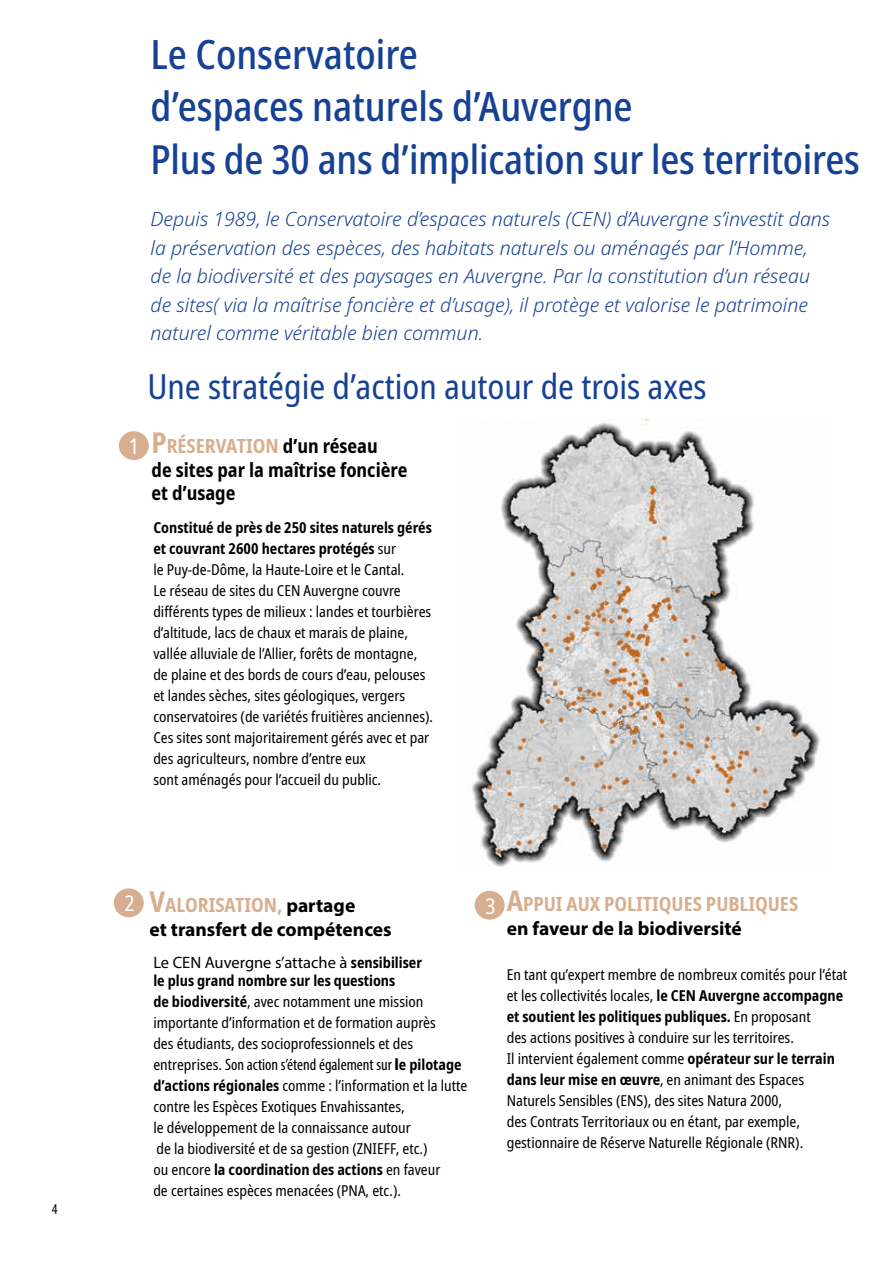
<style>
.page{position:relative;width:893px;height:1263px;background:#fff}
.page>*{position:absolute;margin:0;border:0;box-sizing:border-box;transform-origin:0 0}
.t1{font:500 condensed 40.5px/52.5px "Noto Sans";color:#164194}
.t2{font:500 condensed 40.2px "Noto Sans";letter-spacing:-.005em;color:#164194}
.t3{font:condensed 34.5px "Noto Sans";color:#164194}
.t4{font:condensed 21.6px "Noto Sans";color:#fff}
.t5{font:italic 300 19.5px/28.5px "Noto Sans";color:#164194}
.t6{font:700 condensed 19.5px/23.4px "Noto Sans";color:#000}
.t7{font:700 19.5px "Myriad Pro";color:#000}
.t8{font:700 condensed 19.5px "Noto Sans";color:#d7ae8f}
.t9{font:condensed 16.5px "Myriad Pro";color:#000}
.t10{font:16.5px "Myriad Pro";color:#000}
.t11{font:condensed 15px/21px "Noto Sans";color:#000}
.t12{font:condensed 15px "Myriad Pro";color:#000}
.s1{font-size:28.5px;color:#d7ae8f}
.s2{color:#d7ae8f}
.s3{font-weight:700}
.s4{font-size:28.5px}
.s5{font-family:"Myriad Pro";font-stretch:normal;color:#000}
.s6{font-family:"Noto Sans";font-weight:700;font-stretch:condensed;font-size:15px}
.s7{font-family:"Noto Sans";font-size:15px}
.s8{font-weight:700;font-stretch:normal}
.s9{font-family:"Noto Sans";font-weight:700;font-size:15px}
.s10{font-family:"Myriad Pro";font-size:16.5px}
</style>
<div class="page">
<img style="left:472px;top:419px;width:348px;height:448px">
<div style="left:119px;top:431px;width:30px;height:29px;background:#d7ae8f;border-radius:50%"></div>
<div style="left:114px;top:888px;width:30px;height:29px;background:#d7ae8f;border-radius:50%"></div>
<div style="left:475px;top:891px;width:30px;height:29px;background:#d7ae8f;border-radius:50%"></div>
<p class="t12" style="left:52px;top:1200px;width:7px">4</p>
<h3 class="t4" style="left:129px;top:431px;width:12px">1</h3>
<h1 class="t1" style="left:151px;top:29px;width:484px">Le Conservatoire<br>d’espaces naturels d’Auvergne</h1>
<h2 class="t2" style="left:151px;top:131px;width:711px">Plus de 30 ans d’implication sur les territoires</h2>
<p class="t5" style="left:151px;top:205px;width:681px">Depuis 1989, le Conservatoire d’espaces naturels (CEN) d’Auvergne s’investit dans la préservation des espèces, des habitats naturels ou aménagés par l’Homme, de la biodiversité et des paysages en Auvergne. Par la constitution d’un réseau de sites( via la maîtrise foncière et d’usage), il protège et valorise le patrimoine naturel comme véritable bien commun.</p>
<h3 class="t3" style="left:147px;top:362px;width:561px">Une stratégie d’action autour de trois axes</h3>
<h3 class="t6" style="left:152px;top:435px;width:257px"><span class="s1">P</span><span class="s2">RÉSERVATION</span> d’un réseau<br>de sites par la maîtrise foncière et d’usage</h3>
<p class="t11" style="left:153px;top:517px;width:281px"><span class="s3">Constitué de près de 250 sites naturels gérés et couvrant 2600 hectares protégés</span> sur<br>le Puy-de-Dôme, la Haute-Loire et le Cantal.<br>Le réseau de sites du CEN Auvergne couvre différents types de milieux : landes et tourbières d’altitude, lacs de chaux et marais de plaine, vallée alluviale de l’Allier, forêts de montagne, de plaine et des bords de cours d’eau, pelouses et landes sèches, sites géologiques, vergers conservatoires (de variétés fruitières anciennes).<br>Ces sites sont majoritairement gérés avec et par des agriculteurs, nombre d’entre eux<br>sont aménagés pour l’accueil du public.</p>
<h3 class="t8" style="left:149px;top:891px;width:207px"><span class="s4">V</span>ALORISATION, <span class="s5">partage</span></h3>
<h3 class="t7" style="left:149px;top:916px;width:244px">et transfert de compétences</h3>
<h3 class="t4" style="left:124px;top:888px;width:12px">2</h3>
<h3 class="t4" style="left:485px;top:891px;width:12px">3</h3>
<p class="t10" style="left:153px;top:952px;width:270px">Le CEN Auvergne s’attache à <span class="s6">sensibiliser</span></p>
<p class="t11" style="left:153px;top:970px;width:284px"><span class="s3">le plus grand nombre sur les questions<br>de biodiversité</span>, avec notamment une mission importante d’information et de formation auprès des étudiants, des socioprofessionnels et des</p>
<p class="t9" style="left:153px;top:1054px;width:310px"><span class="s7">entreprises.</span> Son action s’étend également sur <span class="s8">l</span><span class="s9">e pilotage</span></p>
<p class="t11" style="left:153px;top:1075px;width:315px"><span class="s3">d’actions régionales</span> comme : l’information et la lutte contre les Espèces Exotiques Envahissantes,<br>le développement de la connaissance autour<br>de la biodiversité et de sa gestion (ZNIEFF, etc.)<br>ou encore <span class="s3">la coordination des actions</span> en faveur<br>de certaines espèces menacées (PNA, etc.).</p>
<h3 class="t8" style="left:507px;top:890px;width:293px"><span class="s4">A</span>PPUI AUX POLITIQUES PUBLIQUES</h3>
<h3 class="t7" style="left:507px;top:916px;width:237px">en faveur de la biodiversité</h3>
<p class="t11" style="left:507px;top:964px;width:342px">En tant qu’expert membre de nombreux comités pour l’état et les collectivités locales, <span class="s3">le CEN Auvergne accompagne et soutient les politiques publiques.</span> En proposant<br>des actions positives à conduire sur les territoires.<br>Il intervient également comme <span class="s3">opérateur sur le terrain dans leur mise en œuvre</span><span class="s10">,</span> en animant des Espaces Naturels Sensibles (ENS), des sites Natura 2000,<br>des Contrats Territoriaux ou en étant, par exemple, gestionnaire de Réserve Naturelle Régionale (RNR).</p>
</div>
